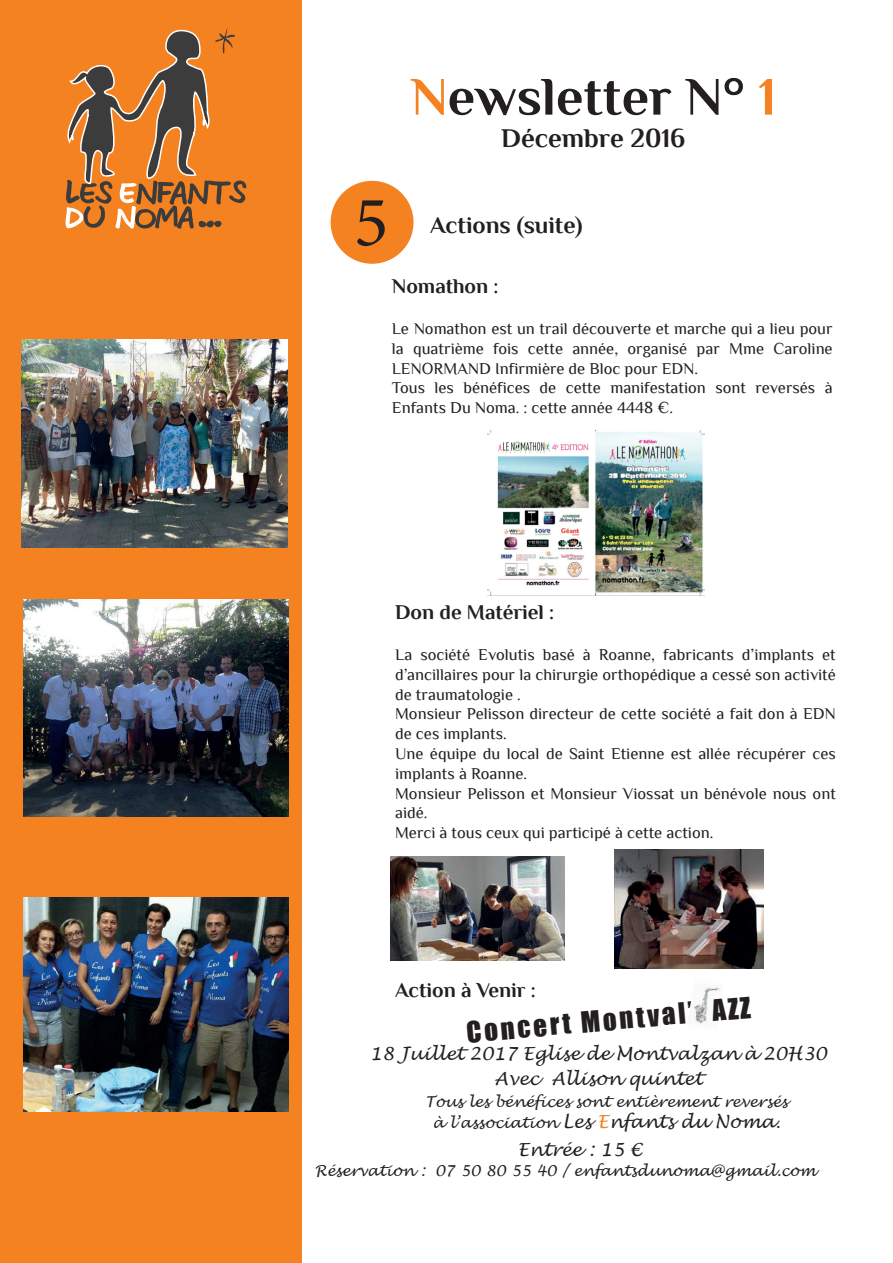
<style>
.page{position:relative;width:893px;height:1263px;background:#fff}
.page>*{position:absolute;margin:0;border:0;box-sizing:border-box;transform-origin:0 0}
.t1{font:72px "Minion Pro";color:#231f20}
.t2{font:700 54px "Philosopher";color:#231f20}
.t3{font:27px "Impact";color:#231f20}
.t4{font:700 27px "Philosopher";color:#231f20}
.t5{font:700 24px "Philosopher";color:#231f20}
.t6{font:700 21px "Philosopher";color:#231f20}
.t7{font:italic 18px/24.5px "Lucida Handwriting";color:#231f20;text-align:center}
.t8{font:16.5px/19.8px "Philosopher";color:#231f20}
.t9{font:italic 15px "Lucida Handwriting";color:#231f20}
.s1{color:#f58220}
.s2{font-size:15px}
.s3{font-size:16.5px}
</style>
<div class="page">
<div style="left:0;top:0;width:302px;height:1263px;background:#f58220"></div>
<svg style="left:65px;top:28px;width:182px;height:201px"></svg>
<div style="left:331px;top:181px;width:83px;height:83px;background:#f58220;border-radius:50%"></div>
<img style="left:488px;top:430px;width:216px;height:165px">
<img style="left:21px;top:339px;width:266px;height:208px">
<img style="left:23px;top:600px;width:266px;height:216px">
<img style="left:23px;top:897px;width:266px;height:215px">
<img style="left:390px;top:857px;width:174px;height:104px">
<img style="left:614px;top:849px;width:150px;height:119px">
<img style="left:693px;top:987px;width:27px;height:37px">
<h1 class="t1" style="left:354px;top:174px;width:36px">5</h1>
<h2 class="t2" style="left:410px;top:68px;width:367px"><span class="s1">N</span>ewsletter N° <span class="s1">1</span></h2>
<h3 class="t4" style="left:501px;top:124px;width:186px">Décembre 2016</h3>
<h3 class="t5" style="left:430px;top:213px;width:154px">Actions (suite)</h3>
<p class="t6" style="left:392px;top:274px;width:108px">Nomathon :</p>
<p class="t8" style="left:392px;top:319px;width:442px">Le Nomathon est un trail découverte et marche qui a lieu pour la quatrième fois cette année, organisé par Mme Caroline LENORMAND Infirmière de Bloc pour EDN.<br>Tous les bénéfices de cette manifestation sont reversés à Enfants Du Noma. : cette année 4448 €.</p>
<p class="t6" style="left:395px;top:600px;width:161px">Don de Matériel :</p>
<p class="t8" style="left:395px;top:645px;width:442px">La société Evolutis basé à Roanne, fabricants d’implants et d’ancillaires pour la chirurgie orthopédique a cessé son activité de traumatologie .<br>Monsieur Pelisson directeur de cette société a fait don à EDN de ces implants.<br>Une équipe du local de Saint Etienne est allée récupérer ces implants à Roanne.<br>Monsieur Pelisson et Monsieur Viossat un bénévole nous ont aidé.<br>Merci à tous ceux qui participé à cette action.</p>
<p class="t6" style="left:395px;top:979px;width:142px">Action à Venir :</p>
<h3 class="t3" style="left:465px;top:1011px;width:287px;rotate:-5deg">Concert Montval’ AZZ</h3>
<p class="t7" style="left:370px;top:1042px;width:459px">18 Juillet 2017 Eglise de Montvalzan à 20H30<br>Avec Allison quintet</p>
<p class="t9" style="left:425px;top:1092px;width:364px">Tous les bénéfices sont entièrement reversés</p>
<p class="t7" style="left:518px;top:1108px;width:264px;line-height:28px;text-align:left;text-indent:-85px"><span class="s2">à l’association</span> Les <span class="s1">E</span>nfants du Noma<span class="s3">.<br></span>Entrée : 15 €</p>
<p class="t9" style="left:315px;top:1162px;width:502px">Réservation : 07 50 80 55 40 / enfantsdunoma@gmail.com</p>
</div>
